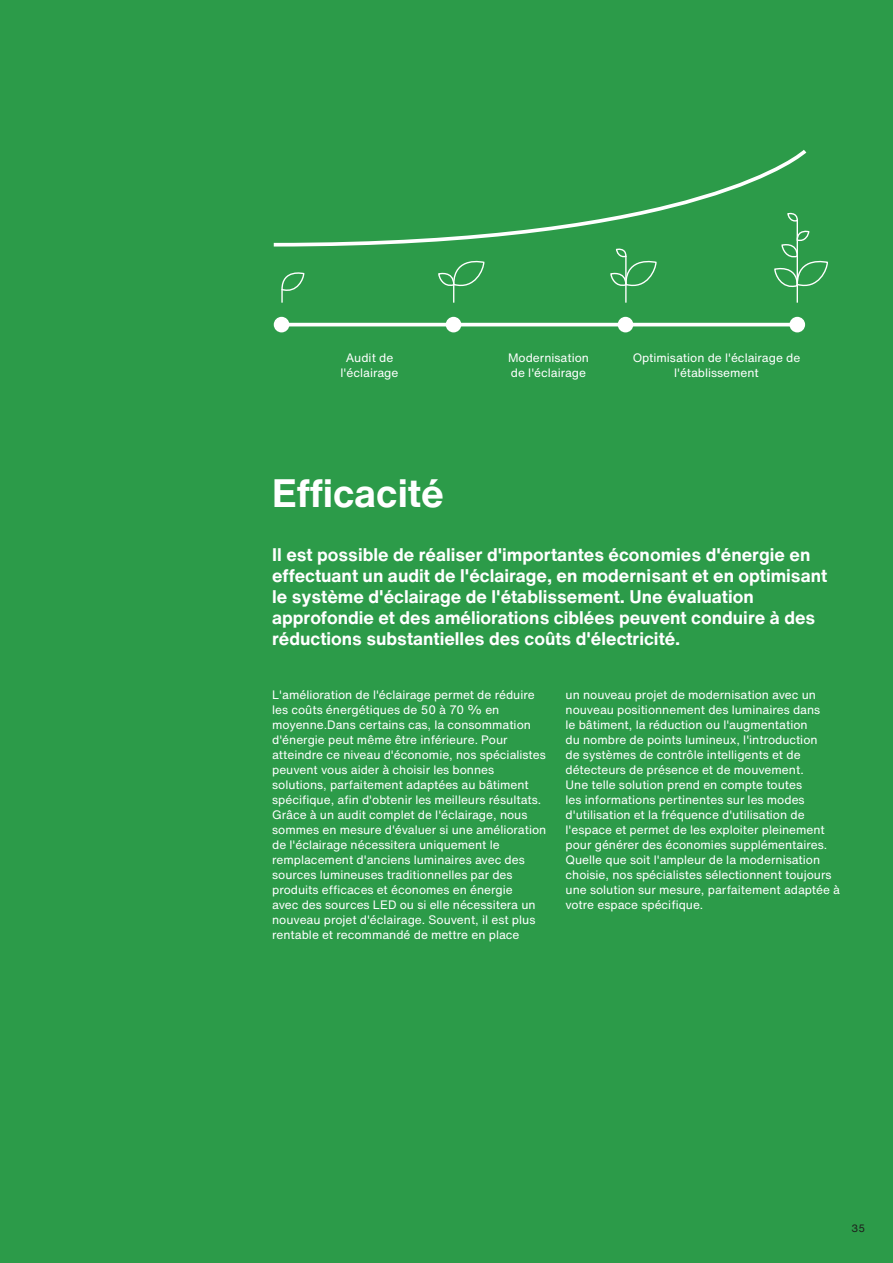
<style>
.page{position:relative;width:893px;height:1263px;background:#2c9b49}
.page>*{position:absolute;margin:0;border:0;box-sizing:border-box;transform-origin:0 0}
.t1{font:700 39px "Helvetica Now Text";color:#fff}
.t2{font:700 18px/21px "Helvetica Now Text";color:#fff}
.t3{font:12px/15px "Helvetica Now Text";color:#fff}
.t4{font:10.5px "Helvetica Now Text";color:#1d1d1b}
</style>
<div class="page">
<svg style="left:281px;top:272px;width:24px;height:31px"></svg>
<svg style="left:438px;top:260px;width:47px;height:43px"></svg>
<svg style="left:610px;top:248px;width:47px;height:55px"></svg>
<hr style="left:625px;top:256px;width:2px;height:28px;background:#fff">
<svg style="left:774px;top:231px;width:54px;height:72px"></svg>
<hr style="left:797px;top:220px;width:1px;height:64px;background:#fff">
<hr style="left:282px;top:323px;width:515px;height:3px;background:#fff">
<div style="left:274px;top:317px;width:15px;height:15px;background:#fff;border-radius:50%"></div>
<div style="left:446px;top:317px;width:15px;height:15px;background:#fff;border-radius:50%"></div>
<div style="left:618px;top:317px;width:15px;height:15px;background:#fff;border-radius:50%"></div>
<div style="left:789px;top:317px;width:16px;height:15px;background:#fff;border-radius:50%"></div>
<svg style="left:273px;top:150px;width:536px;height:98px"></svg>
<p class="t3" style="left:341px;top:350px;width:59px;text-align:center">Audit de l'éclairage</p>
<p class="t3" style="left:508px;top:350px;width:82px">Modernisation de l'éclairage</p>
<p class="t3" style="left:633px;top:350px;width:169px;text-align:center">Optimisation de l'éclairage de l'établissement</p>
<h1 class="t1" style="left:272px;top:464px;width:173px">Efficacité</h1>
<p class="t2" style="left:272px;top:543px;width:557px">Il est possible de réaliser d'importantes économies d'énergie en effectuant un audit de l'éclairage, en modernisant et en optimisant le système d'éclairage de l'établissement. Une évaluation approfondie et des améliorations ciblées peuvent conduire à des réductions substantielles des coûts d'électricité.</p>
<p class="t3" style="left:272px;top:687px;width:276px">L'amélioration de l'éclairage permet de réduire les coûts énergétiques de 50 à 70 % en moyenne.Dans certains cas, la consommation d'énergie peut même être inférieure. Pour atteindre ce niveau d'économie, nos spécialistes peuvent vous aider à choisir les bonnes solutions, parfaitement adaptées au bâtiment spécifique, afin d'obtenir les meilleurs résultats.<br>Grâce à un audit complet de l'éclairage, nous sommes en mesure d'évaluer si une amélioration de l'éclairage nécessitera uniquement le remplacement d'anciens luminaires avec des sources lumineuses traditionnelles par des produits efficaces et économes en énergie<br>avec des sources LED ou si elle nécessitera un nouveau projet d'éclairage. Souvent, il est plus rentable et recommandé de mettre en place</p>
<p class="t3" style="left:566px;top:687px;width:276px">un nouveau projet de modernisation avec un nouveau positionnement des luminaires dans<br>le bâtiment, la réduction ou l'augmentation<br>du nombre de points lumineux, l'introduction<br>de systèmes de contrôle intelligents et de détecteurs de présence et de mouvement.<br>Une telle solution prend en compte toutes<br>les informations pertinentes sur les modes d'utilisation et la fréquence d'utilisation de l'espace et permet de les exploiter pleinement pour générer des économies supplémentaires.<br>Quelle que soit l'ampleur de la modernisation choisie, nos spécialistes sélectionnent toujours une solution sur mesure, parfaitement adaptée à votre espace spécifique.</p>
<p class="t4" style="left:851px;top:1220px;width:15px">35</p>
</div>
